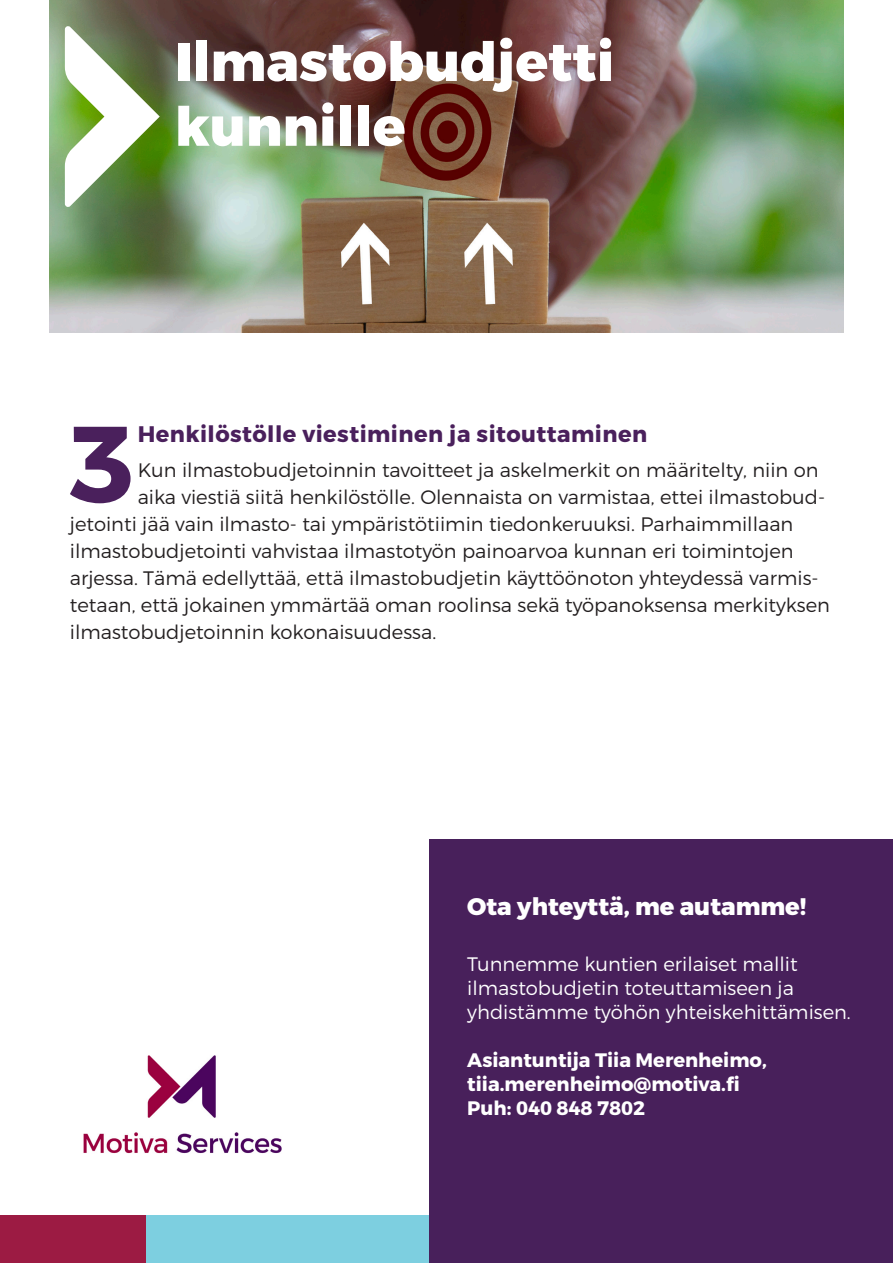
<style>
.page{position:relative;width:893px;height:1263px;background:#fff}
.page>*{position:absolute;margin:0;border:0;box-sizing:border-box;transform-origin:0 0}
.väliotsikko{font:700 108.15px "Montserrat";color:#4a205c}
.t1{font:800 54px/64.8px "Montserrat";color:#fff}
.t2{font:800 24px "Montserrat";color:#fff}
.väliotsikko-2{font:700 22.5px "Montserrat";letter-spacing:.02em;color:#4a205c}
.leipäteksti{font:300 19.5px "Montserrat";color:#231f20}
.t3{font:300 19.5px/24px "Montserrat";color:#fff}
.t4{font:700 19.5px/24px "Montserrat";color:#fff}
</style>
<div class="page">
<div style="left:0;top:1216px;width:146px;height:47px;background:#9c1b43"></div>
<div style="left:146px;top:1216px;width:300px;height:47px;background:#7dcfe0"></div>
<div style="left:429px;top:839px;width:464px;height:424px;background:#48205b"></div>
<img style="left:49px;top:0;width:795px;height:332px">
<svg style="left:65px;top:25px;width:95px;height:183px"></svg>
<img style="left:83px;top:1055px;width:199px;height:99px">
<p class="t1" style="left:175px;top:31px;width:441px">Ilmastobudjetti kunnille</p>
<p class="väliotsikko" style="left:69px;top:397px;width:68px">3</p>
<p class="väliotsikko-2" style="left:138px;top:420px;width:511px">Henkilöstölle viestiminen ja sitouttaminen</p>
<p class="leipäteksti" style="left:138px;top:458px;width:682px">Kun ilmastobudjetoinnin tavoitteet ja askelmerkit on määritelty, niin on</p>
<p class="leipäteksti" style="left:138px;top:485px;width:689px">aika viestiä siitä henkilöstölle. Olennaista on varmistaa, ettei ilmastobud-</p>
<p class="leipäteksti" style="left:70px;top:512px;width:725px">jetointi jää vain ilmasto- tai ympäristötiimin tiedonkeruuksi. Parhaimmillaan</p>
<p class="leipäteksti" style="left:70px;top:539px;width:725px">ilmastobudjetointi vahvistaa ilmastotyön painoarvoa kunnan eri toimintojen</p>
<p class="leipäteksti" style="left:70px;top:566px;width:750px">arjessa. Tämä edellyttää, että ilmastobudjetin käyttöönoton yhteydessä varmis-</p>
<p class="leipäteksti" style="left:70px;top:593px;width:762px">tetaan, että jokainen ymmärtää oman roolinsa sekä työpanoksensa merkityksen</p>
<p class="leipäteksti" style="left:70px;top:620px;width:368px">ilmastobudjetoinnin kokonaisuudessa.</p>
<p class="t2" style="left:467px;top:891px;width:341px">Ota yhteyttä, me autamme!</p>
<p class="t3" style="left:467px;top:952px;width:385px">Tunnemme kuntien erilaiset mallit ilmastobudjetin toteuttamiseen ja yhdistämme työhön yhteiskehittämisen.</p>
<p class="t4" style="left:467px;top:1049px;width:301px">Asiantuntija Tiia Merenheimo, tiia.merenheimo@motiva.fi</p>
<p class="t4" style="left:467px;top:1097px;width:179px">Puh: 040 848 7802</p>
</div>
